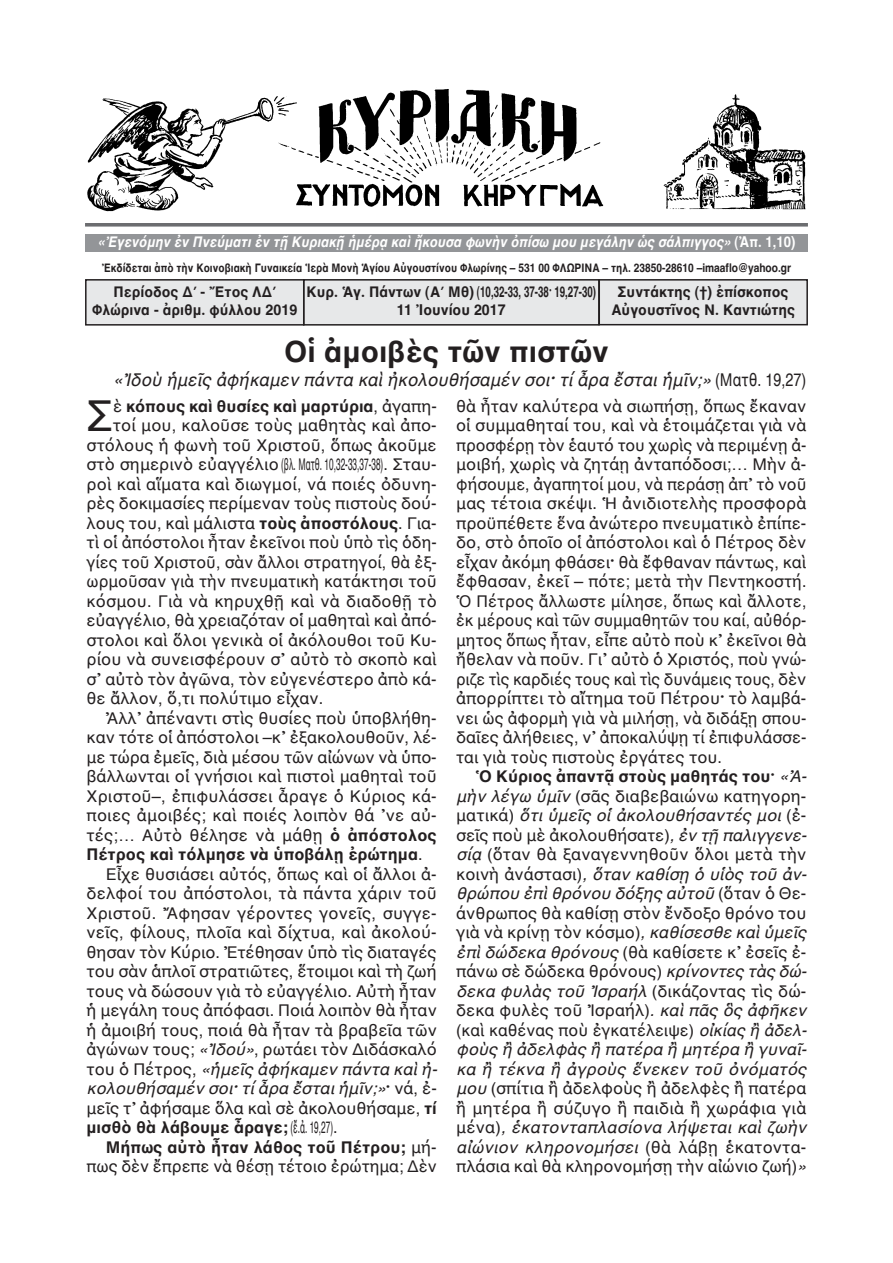
<style>
.page{position:relative;width:893px;height:1263px;background:#fff}
.page>*{position:absolute;margin:0;border:0;box-sizing:border-box;transform-origin:0 0}
.t1{font:43.5px "AL Helvetica";color:#231f20}
.t2{font:700 30px "AL Helvetica";color:#231f20}
.t3{font:italic 18px "AL Helvetica";color:#231f20;scale:.95 1}
.t4{font:16.5px/19.5px "AL Helvetica";color:#231f20;text-align:justify}
.t5{font:700 16.5px "AL Helvetica";color:#231f20}
.t6{font:italic 16.5px "AL Helvetica";color:#231f20}
.t7{font:700 15px/18px "AL Helvetica";color:#231f20;text-align:center;scale:.95 1}
.t8{font:italic 700 15px "AL Helvetica";color:#fff;scale:.88 1}
.t9{font:700 12px "AL Helvetica";color:#231f20;scale:.85 1}
.s1{font-style:normal}
.s2{font-weight:700}
.s3{font-weight:400}
.s4{font-style:italic}
.s5{font-weight:700;font-style:normal}
</style>
<div class="page">
<div style="left:304px;top:280px;width:295px;height:45px;background:#e7e8e9"></div>
<div style="left:303px;top:279px;width:297px;height:47px;border:2px solid #231f20"></div>
<div style="left:87px;top:281px;width:216px;height:43px;background:#e7e8e9"></div>
<div style="left:85px;top:279px;width:219px;height:47px;border:2px solid #231f20"></div>
<div style="left:600px;top:281px;width:206px;height:43px;background:#e7e8e9"></div>
<div style="left:598px;top:279px;width:210px;height:46px;border:2px solid #231f20"></div>
<svg style="left:85px;top:223px;width:723px;height:4px;background:#7b7c7f"></svg>
<div style="left:85px;top:234px;width:723px;height:18px;background:#939598"></div>
<img style="left:87px;top:89px;width:719px;height:123px">
<p class="t8" style="left:98px;top:232px;width:794px">«Ἐγενόμην ἐν Πνεύματι ἐν τῇ Κυριακῇ ἡμέρᾳ καὶ ἤκουσα φωνὴν ὀπίσω μου μεγάλην ὡς σάλπιγγος» <span class="s1">(Ἀπ. 1,10)</span></p>
<p class="t9" style="left:102px;top:261px;width:812px">Ἐκδίδεται ἀπὸ τὴν Κοινοβιακὴ Γυναικεία Ἱερὰ Μονὴ Ἁγίου Αὐγουστίνου Φλωρίνης – 531 00 ΦΛΩΡΙΝΑ – τηλ. 23850-28610 –imaaflo@yahoo.gr</p>
<p class="t7" style="left:92px;top:283px;width:217px">Περίοδος Δ΄ - Ἔτος ΛΔ΄<br>Φλώρινα - ἀριθμ. φύλλου 2019</p>
<p class="t7" style="left:611px;top:283px;width:195px">Συντάκτης (†) ἐπίσκοπος<br>Αὐγουστῖνος Ν. Καντιώτης</p>
<h2 class="t2" style="left:284px;top:333px;width:326px">Οἱ ἀμοιβὲς τῶν πιστῶν</h2>
<p class="t3" style="left:113px;top:369px;width:731px">«Ἰδοὺ ἡμεῖς ἀφήκαμεν πάντα καὶ ἠκολουθήσαμέν σοι<span class="s2">·</span> τί ἆρα ἔσται ἡμῖν;» <span class="s1">(Ματθ. 19,27)</span></p>
<p class="t7" style="left:306px;top:283px;width:306px">Κυρ. Ἁγ. Πάντων (Α΄ Μθ) (10,32-33, 37-38· 19,27-30)<br>11 Ἰουνίου 2017</p>
<h1 class="t1" style="left:87px;top:390px;width:28px">Σ</h1>
<p class="t5" style="left:113px;top:396px;width:325px"><span class="s3">ὲ</span> κόπους καὶ θυσίες καὶ μαρτύρια<span class="s3">, ἀγαπη-</span></p>
<p class="t4" style="left:113px;top:415px;width:325px">τοί μου, καλοῦσε τοὺς μαθητὰς καὶ ἀπο-</p>
<p class="t4" style="left:87px;top:435px;width:352px">στόλους ἡ φωνὴ τοῦ Χριστοῦ, ὅπως ἀκοῦμε</p>
<p class="t4" style="left:87px;top:454px;width:352px">στὸ σημερινὸ εὐαγγέλιο(βλ. Ματθ. 10,32-33,37-38). Σταυ-</p>
<p class="t4" style="left:87px;top:474px;width:352px">ροὶ καὶ αἵματα καὶ διωγμοί, νά ποιές ὀδυνη-</p>
<p class="t4" style="left:87px;top:493px;width:352px">ρὲς δοκιμασίες περίμεναν τοὺς πιστοὺς δού-</p>
<p class="t4" style="left:87px;top:513px;width:352px">λους του, καὶ μάλιστα <span class="s2">τοὺς ἀποστόλους</span>. Για-</p>
<p class="t4" style="left:87px;top:532px;width:352px">τὶ οἱ ἀπόστολοι ἦταν ἐκεῖνοι ποὺ ὑπὸ τὶς ὁδη-</p>
<p class="t4" style="left:87px;top:552px;width:352px">γίες τοῦ Χριστοῦ, σὰν ἄλλοι στρατηγοί, θὰ ἐξ-</p>
<p class="t4" style="left:87px;top:571px;width:352px">ωρμοῦσαν γιὰ τὴν πνευματικὴ κατάκτησι τοῦ</p>
<p class="t4" style="left:87px;top:591px;width:352px">κόσμου. Γιὰ νὰ κηρυχθῇ καὶ νὰ διαδοθῇ τὸ</p>
<p class="t4" style="left:87px;top:610px;width:352px">εὐαγγέλιο, θὰ χρειαζόταν οἱ μαθηταὶ καὶ ἀπό-</p>
<p class="t4" style="left:87px;top:630px;width:352px">στολοι καὶ ὅλοι γενικὰ οἱ ἀκόλουθοι τοῦ Κυ-</p>
<p class="t4" style="left:87px;top:649px;width:352px">ρίου νὰ συνεισφέρουν σ᾽ αὐτὸ τὸ σκοπὸ καὶ</p>
<p class="t4" style="left:87px;top:669px;width:352px">σ᾽ αὐτὸ τὸν ἀγῶνα, τὸν εὐγενέστερο ἀπὸ κά-</p>
<p class="t4" style="left:87px;top:688px;width:238px">θε ἄλλον, ὅ,τι πολύτιμο εἶχαν.</p>
<p class="t4" style="left:106px;top:708px;width:332px">Ἀλλ᾽ ἀπέναντι στὶς θυσίες ποὺ ὑποβλήθη-</p>
<p class="t4" style="left:87px;top:727px;width:352px">καν τότε οἱ ἀπόστολοι –κ᾽ ἐξακολουθοῦν, λέ-</p>
<p class="t4" style="left:87px;top:747px;width:352px">με τώρα ἐμεῖς, διὰ μέσου τῶν αἰώνων νὰ ὑπο-</p>
<p class="t4" style="left:87px;top:766px;width:352px">βάλλωνται οἱ γνήσιοι καὶ πιστοὶ μαθηταὶ τοῦ</p>
<p class="t4" style="left:87px;top:786px;width:352px">Χριστοῦ–, ἐπιφυλάσσει ἆραγε ὁ Κύριος κά-</p>
<p class="t4" style="left:87px;top:805px;width:352px">ποιες ἀμοιβές; καὶ ποιές λοιπὸν θά ᾽νε αὐ-</p>
<p class="t4" style="left:87px;top:825px;width:352px">τές;… Αὐτὸ θέλησε νὰ μάθῃ <span class="s2">ὁ ἀπόστολος</span></p>
<p class="t5" style="left:87px;top:844px;width:338px">Πέτρος καὶ τόλμησε νὰ ὑποβάλῃ ἐρώτημα<span class="s3">.</span></p>
<p class="t4" style="left:106px;top:864px;width:332px">Εἶχε θυσιάσει αὐτός, ὅπως καὶ οἱ ἄλλοι ἀ-</p>
<p class="t4" style="left:87px;top:883px;width:352px">δελφοί του ἀπόστολοι, τὰ πάντα χάριν τοῦ</p>
<p class="t4" style="left:87px;top:903px;width:352px">Χριστοῦ. Ἄφησαν γέροντες γονεῖς, συγγε-</p>
<p class="t4" style="left:87px;top:922px;width:352px">νεῖς, φίλους, πλοῖα καὶ δίχτυα, καὶ ἀκολού-</p>
<p class="t4" style="left:87px;top:942px;width:352px">θησαν τὸν Κύριο. Ἐτέθησαν ὑπὸ τὶς διαταγές</p>
<p class="t4" style="left:87px;top:961px;width:352px">του σὰν ἁπλοῖ στρατιῶτες, ἕτοιμοι καὶ τὴ ζωή</p>
<p class="t4" style="left:87px;top:981px;width:352px">τους νὰ δώσουν γιὰ τὸ εὐαγγέλιο. Αὐτὴ ἦταν</p>
<p class="t4" style="left:87px;top:1000px;width:352px">ἡ μεγάλη τους ἀπόφασι. Ποιά λοιπὸν θὰ ἦταν</p>
<p class="t4" style="left:87px;top:1020px;width:352px">ἡ ἀμοιβή τους, ποιά θὰ ἦταν τὰ βραβεῖα τῶν</p>
<p class="t4" style="left:87px;top:1039px;width:352px">ἀγώνων τους; <span class="s4">«Ἰδού»</span>, ρωτάει τὸν Διδάσκαλό</p>
<p class="t6" style="left:87px;top:1059px;width:352px"><span class="s1">του ὁ Πέτρος,</span> «ἡμεῖς ἀφήκαμεν πάντα καὶ ἠ-</p>
<p class="t6" style="left:87px;top:1079px;width:352px">κολουθήσαμέν σοι<span class="s2">·</span> τί ἆρα ἔσται ἡμῖν;»<span class="s5">·</span> <span class="s1">νά, ἐ-</span></p>
<p class="t4" style="left:87px;top:1098px;width:352px">μεῖς τ᾽ ἀφήσαμε ὅλα καὶ σὲ ἀκολουθήσαμε, <span class="s2">τί</span></p>
<p class="t5" style="left:87px;top:1117px;width:253px">μισθὸ θὰ λάβουμε ἆραγε;<span class="s3">(ἔ.ἀ. 19,27).</span></p>
<p class="t5" style="left:106px;top:1137px;width:332px">Μήπως αὐτὸ ἦταν λάθος τοῦ Πέτρου; <span class="s3">μή-</span></p>
<p class="t4" style="left:87px;top:1156px;width:352px">πως δὲν ἔπρεπε νὰ θέσῃ τέτοιο ἐρώτημα; Δὲν</p>
<p class="t4" style="left:456px;top:396px;width:352px">θὰ ἦταν καλύτερα νὰ σιωπήσῃ, ὅπως ἔκαναν οἱ συμμαθηταί του, καὶ νὰ ἑτοιμάζεται γιὰ νὰ προσφέρῃ τὸν ἑαυτό του χωρὶς νὰ περιμένῃ ἀ&shy;μοιβή, χωρὶς νὰ ζητάῃ ἀνταπόδοσι;… Μὴν ἀ&shy;φήσουμε, ἀγαπητοί μου, νὰ περάσῃ ἀπ᾽ τὸ νοῦ μας τέτοια σκέψι. Ἡ ἀνιδιοτελὴς προσφορὰ προϋπέθετε ἕνα ἀνώτερο πνευματικὸ ἐπίπε&shy;δο, στὸ ὁποῖο οἱ ἀπόστολοι καὶ ὁ Πέτρος δὲν εἶχαν ἀκόμη φθάσει<span class="s2">·</span> θὰ ἔφθαναν πάντως, καὶ ἔφθασαν, ἐκεῖ – πότε; μετὰ τὴν Πεντηκοστή.<br>Ὁ Πέτρος ἄλλωστε μίλησε, ὅπως καὶ ἄλλοτε, ἐκ μέρους καὶ τῶν συμμαθητῶν του καί, αὐθόρ&shy;μητος ὅπως ἦταν, εἶπε αὐτὸ ποὺ κ᾽ ἐκεῖνοι θὰ ἤθελαν νὰ ποῦν. Γι᾽ αὐτὸ ὁ Χριστός, ποὺ γνώ&shy;ριζε τὶς καρδιές τους καὶ τὶς δυνάμεις τους, δὲν ἀπορρίπτει τὸ αἴτημα τοῦ Πέτρου<span class="s2">·</span> τὸ λαμβά&shy;νει ὡς ἀφορμὴ γιὰ νὰ μιλήσῃ, νὰ διδάξῃ σπου&shy;δαῖες ἀλήθειες, ν᾽ ἀποκαλύψῃ τί ἐπιφυλάσσε&shy;ται γιὰ τοὺς πιστοὺς ἐργάτες του.</p>
<p class="t4" style="left:456px;top:766px;width:352px;text-indent:19px"><span class="s2">Ὁ Κύριος ἀπαντᾷ στοὺς μαθητάς του·</span> <span class="s4">«Ἀ&shy;μὴν λέγω ὑμῖν</span> (σᾶς διαβεβαιώνω κατηγορη&shy;ματικά) <span class="s4">ὅτι ὑμεῖς οἱ ἀκολουθήσαντές μοι</span> (ἐ&shy;σεῖς ποὺ μὲ ἀκολουθήσατε)<span class="s4">, ἐν τῇ παλιγγενε&shy;σίᾳ</span> (ὅταν θὰ ξαναγεννηθοῦν ὅλοι μετὰ τὴν κοινὴ ἀνάστασι)<span class="s4">, ὅταν καθίσῃ ὁ υἱὸς τοῦ ἀν&shy;θρώπου ἐπὶ θρόνου δόξης αὐτοῦ</span> (ὅταν ὁ Θε&shy;άνθρωπος θὰ καθίσῃ στὸν ἔνδοξο θρόνο του γιὰ νὰ κρίνῃ τὸν κόσμο)<span class="s4">, καθίσεσθε καὶ ὑμεῖς ἐπὶ δώδεκα θρόνους</span> (θὰ καθίσετε κ᾽ ἐσεῖς ἐ&shy;πάνω σὲ δώδεκα θρόνους) <span class="s4">κρίνοντες τὰς δώ&shy;δεκα φυλὰς τοῦ Ἰσραήλ</span> (δικάζοντας τὶς δώ&shy;δεκα φυλὲς τοῦ Ἰσραήλ)<span class="s4">. καὶ πᾶς ὃς ἀφῆκεν </span>(καὶ καθένας ποὺ ἐγκατέλειψε) <span class="s4">οἰκίας ἢ ἀδελ&shy;φοὺς ἢ ἀδελφὰς ἢ πατέρα ἢ μητέρα ἢ γυναῖ&shy;κα ἢ τέκνα ἢ ἀγροὺς ἕνεκεν τοῦ ὀνόματός μου</span> (σπίτια ἢ ἀδελφοὺς ἢ ἀδελφὲς ἢ πατέρα ἢ μητέρα ἢ σύζυγο ἢ παιδιὰ ἢ χωράφια γιὰ μένα)<span class="s4">, ἑκατονταπλασίονα λήψεται καὶ ζωὴν αἰώνιον κληρονομήσει</span> (θὰ λάβῃ ἑκατοντα&shy;πλάσια καὶ θὰ κληρονομήσῃ τὴν αἰώνιο ζωή)<span class="s4">»</span></p>
</div>
